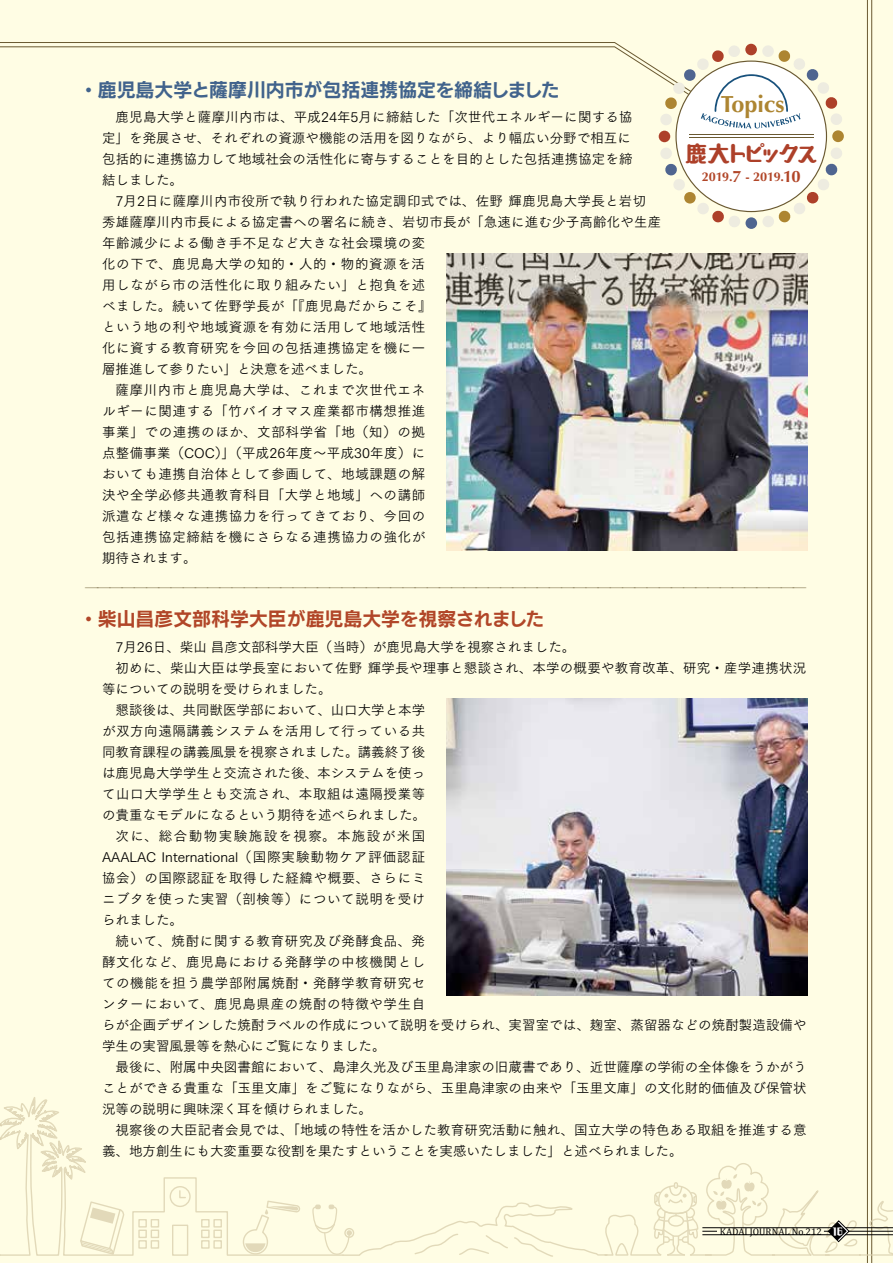
<style>
.page{position:relative;width:893px;height:1263px;background:#fffde4}
.page>*{position:absolute;margin:0;border:0;box-sizing:border-box;transform-origin:0 0}
.t1{font:700 23.4px "Optima";color:#ad8531}
.t2{font:22.5px "Aokane Std EB";letter-spacing:-.205em;color:#ad4029}
.t3{font:18.9px "UD Kakugo Small Pr 6 N B";color:#41638c}
.t4{font:18.9px "UD Kakugo Small Pr 6 N B";color:#b14628}
.t5{font:13.5px/21px "Tsuku Go Pro R";letter-spacing:.015em;color:#000}
.t6{font:13.5px "Tsuku Go Pro R";letter-spacing:.045em;color:#000}
.t7{font:13.5px "Tsuku Go Pro R";letter-spacing:.05em;color:#000}
.t8{font:13.5px "Tsuku Go Pro R";color:#685932}
.t9{font:13.5px "Tsuku Go Pro R";letter-spacing:.11em;color:#000}
.t10{font:700 12.75px "Optima";letter-spacing:-.01em;color:#b14628}
.t11{font:9.75px "Cambria Math";color:#000}
.s1{font-size:16.65px}
.s2{font-family:"Carat Std UB";font-size:9px;color:#fff}
</style>
<div class="page">
<svg style="left:0;top:42px;width:660px;height:35px"></svg>
<hr style="left:871px;top:0;width:1px;height:1263px;background:#6a5931">
<hr style="left:867px;top:0;width:1px;height:1263px;background:#6a5931">
<svg style="left:352px;top:1121px;width:541px;height:136px"></svg>
<svg style="left:65px;top:1145px;width:247px;height:111px"></svg>
<svg style="left:242px;top:1200px;width:59px;height:55px"></svg>
<div style="left:344px;top:1228px;width:10px;height:10px;border:1px solid #dbd1af;border-radius:50%"></div>
<svg style="left:312px;top:1204px;width:40px;height:52px"></svg>
<svg style="left:79px;top:1200px;width:46px;height:56px"></svg>
<div style="left:170px;top:1186px;width:21px;height:21px;border:1px solid #dbd1af;border-radius:50%"></div>
<svg style="left:178px;top:1189px;width:9px;height:10px"></svg>
<div style="left:172px;top:1224px;width:16px;height:32px;border:1px solid #dbd1af"></div>
<div style="left:138px;top:1219px;width:9px;height:8px;border:1px solid #dbd1af"></div>
<div style="left:151px;top:1219px;width:8px;height:8px;border:1px solid #dbd1af"></div>
<div style="left:138px;top:1229px;width:9px;height:9px;border:1px solid #dbd1af"></div>
<div style="left:151px;top:1229px;width:8px;height:9px;border:1px solid #dbd1af"></div>
<div style="left:138px;top:1240px;width:9px;height:9px;border:1px solid #dbd1af"></div>
<div style="left:151px;top:1240px;width:8px;height:9px;border:1px solid #dbd1af"></div>
<div style="left:201px;top:1219px;width:9px;height:8px;border:1px solid #dbd1af"></div>
<div style="left:213px;top:1219px;width:9px;height:8px;border:1px solid #dbd1af"></div>
<div style="left:201px;top:1229px;width:9px;height:9px;border:1px solid #dbd1af"></div>
<div style="left:213px;top:1229px;width:9px;height:9px;border:1px solid #dbd1af"></div>
<div style="left:201px;top:1240px;width:9px;height:9px;border:1px solid #dbd1af"></div>
<div style="left:213px;top:1240px;width:9px;height:9px;border:1px solid #dbd1af"></div>
<div style="left:745px;top:44px;width:12px;height:11px;background:#ad4029;border-radius:50%"></div>
<svg style="left:745px;top:217px;width:12px;height:12px"></svg>
<svg style="left:660px;top:45px;width:183px;height:182px"></svg>
<hr style="left:689px;top:134px;width:125px;height:1px;background:#6a5931">
<hr style="left:689px;top:138px;width:125px;height:1px;background:#6a5931">
<img style="left:446px;top:253px;width:362px;height:298px">
<img style="left:446px;top:698px;width:362px;height:298px">
<svg style="left:0;top:1097px;width:65px;height:159px"></svg>
<hr style="left:702px;top:1234px;width:191px;height:1px;background:#000">
<hr style="left:702px;top:1227px;width:191px;height:1px;background:#000">
<hr style="left:824px;top:1231px;width:69px;height:1px;background:#000">
<svg style="left:653px;top:1162px;width:116px;height:95px"></svg>
<svg style="left:824px;top:1219px;width:36px;height:34px"></svg>
<h3 class="t3" style="left:85px;top:79px;width:476px">• 鹿児島大学と薩摩川内市が包括連携協定を締結しました</h3>
<p class="t5" style="left:102px;top:105px;width:532px;text-indent:14px">鹿児島大学と薩摩川内市は、平成24年5月に締結した「次世代エネルギーに関する協定」を発展させ、それぞれの資源や機能の活用を図りながら、より幅広い分野で相互に包括的に連携協力して地域社会の活性化に寄与することを目的とした包括連携協定を締結しました。</p>
<p class="t5" style="left:116px;top:189px;width:532px">7月2日に薩摩川内市役所で執り行われた協定調印式では、佐野 輝鹿児島大学長と岩切</p>
<p class="t5" style="left:102px;top:210px;width:561px">秀雄薩摩川内市長による協定書への署名に続き、岩切市長が「急速に進む少子高齢化や生産</p>
<p class="t6" style="left:102px;top:232px;width:325px">年齢減少による働き手不足など大きな社会環境の変</p>
<p class="t7" style="left:102px;top:253px;width:325px">化の下で、鹿児島大学の知的・人的・物的資源を活</p>
<p class="t6" style="left:102px;top:274px;width:325px">用しながら市の活性化に取り組みたい」と抱負を述</p>
<p class="t6" style="left:102px;top:295px;width:331px">べました。続いて佐野学長が「『鹿児島だからこそ』</p>
<p class="t6" style="left:102px;top:316px;width:325px">という地の利や地域資源を有効に活用して地域活性</p>
<p class="t6" style="left:102px;top:337px;width:325px">化に資する教育研究を今回の包括連携協定を機に一</p>
<p class="t5" style="left:102px;top:357px;width:272px">層推進して参りたい」と決意を述べました。</p>
<p class="t6" style="left:116px;top:379px;width:311px">薩摩川内市と鹿児島大学は、これまで次世代エネ</p>
<p class="t6" style="left:102px;top:400px;width:325px">ルギーに関連する「竹バイオマス産業都市構想推進</p>
<p class="t7" style="left:102px;top:421px;width:325px">事業」での連携のほか、文部科学省「地（知）の拠</p>
<p class="t5" style="left:102px;top:441px;width:325px">点整備事業（COC）」（平成26年度～平成30年度）に</p>
<p class="t6" style="left:102px;top:463px;width:325px">おいても連携自治体として参画して、地域課題の解</p>
<p class="t6" style="left:102px;top:484px;width:325px">決や全学必修共通教育科目「大学と地域」への講師</p>
<p class="t6" style="left:102px;top:505px;width:325px">派遣など様々な連携協力を行ってきており、今回の</p>
<p class="t6" style="left:102px;top:526px;width:325px">包括連携協定締結を機にさらなる連携協力の強化が</p>
<p class="t5" style="left:102px;top:546px;width:96px">期待されます。</p>
<p class="t8" style="left:85px;top:577px;width:723px">───────────────────────────────────────────────────────────</p>
<h3 class="t4" style="left:85px;top:609px;width:461px">• 柴山昌彦文部科学大臣が鹿児島大学を視察されました</h3>
<p class="t5" style="left:116px;top:634px;width:461px">7月26日、柴山 昌彦文部科学大臣（当時）が鹿児島大学を視察されました。</p>
<p class="t5" style="left:116px;top:655px;width:692px">初めに、柴山大臣は学長室において佐野 輝学長や理事と懇談され、本学の概要や教育改革、研究・産学連携状況</p>
<p class="t5" style="left:102px;top:676px;width:231px">等についての説明を受けられました。</p>
<p class="t5" style="left:116px;top:697px;width:311px">懇談後は、共同獣医学部において、山口大学と本学</p>
<p class="t6" style="left:102px;top:719px;width:325px">が双方向遠隔講義システムを活用して行っている共</p>
<p class="t5" style="left:102px;top:739px;width:325px">同教育課程の講義風景を視察されました。講義終了後</p>
<p class="t5" style="left:102px;top:760px;width:325px">は鹿児島大学学生と交流された後、本システムを使っ</p>
<p class="t6" style="left:102px;top:782px;width:325px">て山口大学学生とも交流され、本取組は遠隔授業等</p>
<p class="t5" style="left:102px;top:802px;width:326px">の貴重なモデルになるという期待を述べられました。</p>
<p class="t9" style="left:116px;top:824px;width:311px">次に、総合動物実験施設を視察。本施設が米国</p>
<p class="t5" style="left:102px;top:844px;width:325px">AAALAC International（国際実験動物ケア評価認証</p>
<p class="t6" style="left:102px;top:866px;width:325px">協会）の国際認証を取得した経緯や概要、さらにミ</p>
<p class="t6" style="left:102px;top:887px;width:325px">ニブタを使った実習（剖検等）について説明を受け</p>
<p class="t5" style="left:102px;top:907px;width:82px">られました。</p>
<p class="t7" style="left:116px;top:929px;width:311px">続いて、焼酎に関する教育研究及び発酵食品、発</p>
<p class="t6" style="left:102px;top:950px;width:325px">酵文化など、鹿児島における発酵学の中核機関とし</p>
<p class="t6" style="left:102px;top:971px;width:325px">ての機能を担う農学部附属焼酎・発酵学教育研究セ</p>
<p class="t6" style="left:102px;top:992px;width:325px">ンターにおいて、鹿児島県産の焼酎の特徴や学生自</p>
<p class="t5" style="left:102px;top:1012px;width:706px">らが企画デザインした焼酎ラベルの作成について説明を受けられ、実習室では、麹室、蒸留器などの焼酎製造設備や</p>
<p class="t5" style="left:102px;top:1034px;width:285px">学生の実習風景等を熱心にご覧になりました。</p>
<p class="t5" style="left:116px;top:1055px;width:693px">最後に、附属中央図書館において、島津久光及び玉里島津家の旧蔵書であり、近世薩摩の学術の全体像をうかがう</p>
<p class="t5" style="left:102px;top:1076px;width:706px">ことができる貴重な「玉里文庫」をご覧になりながら、玉里島津家の由来や「玉里文庫」の文化財的価値及び保管状</p>
<p class="t5" style="left:102px;top:1097px;width:272px">況等の説明に興味深く耳を傾けられました。</p>
<p class="t5" style="left:116px;top:1118px;width:693px">視察後の大臣記者会見では、「地域の特性を活かした教育研究活動に触れ、国立大学の特色ある取組を推進する意</p>
<p class="t5" style="left:102px;top:1139px;width:582px">義、地方創生にも大変重要な役割を果たすということを実感いたしました」と述べられました。</p>
<h1 class="t1" style="left:721px;top:90px;width:65px">Topics</h1>
<h2 class="t2" style="left:686px;top:137px;width:134px">鹿大トピックス</h2>
<p class="t10" style="left:702px;top:169px;width:100px">2019.<span class="s1">7</span> - 2019.<span class="s1">10</span></p>
<p class="t11" style="left:720px;top:1225px;width:124px">KADAI JOURNAL No.212 <span class="s2">16</span></p>
</div>
